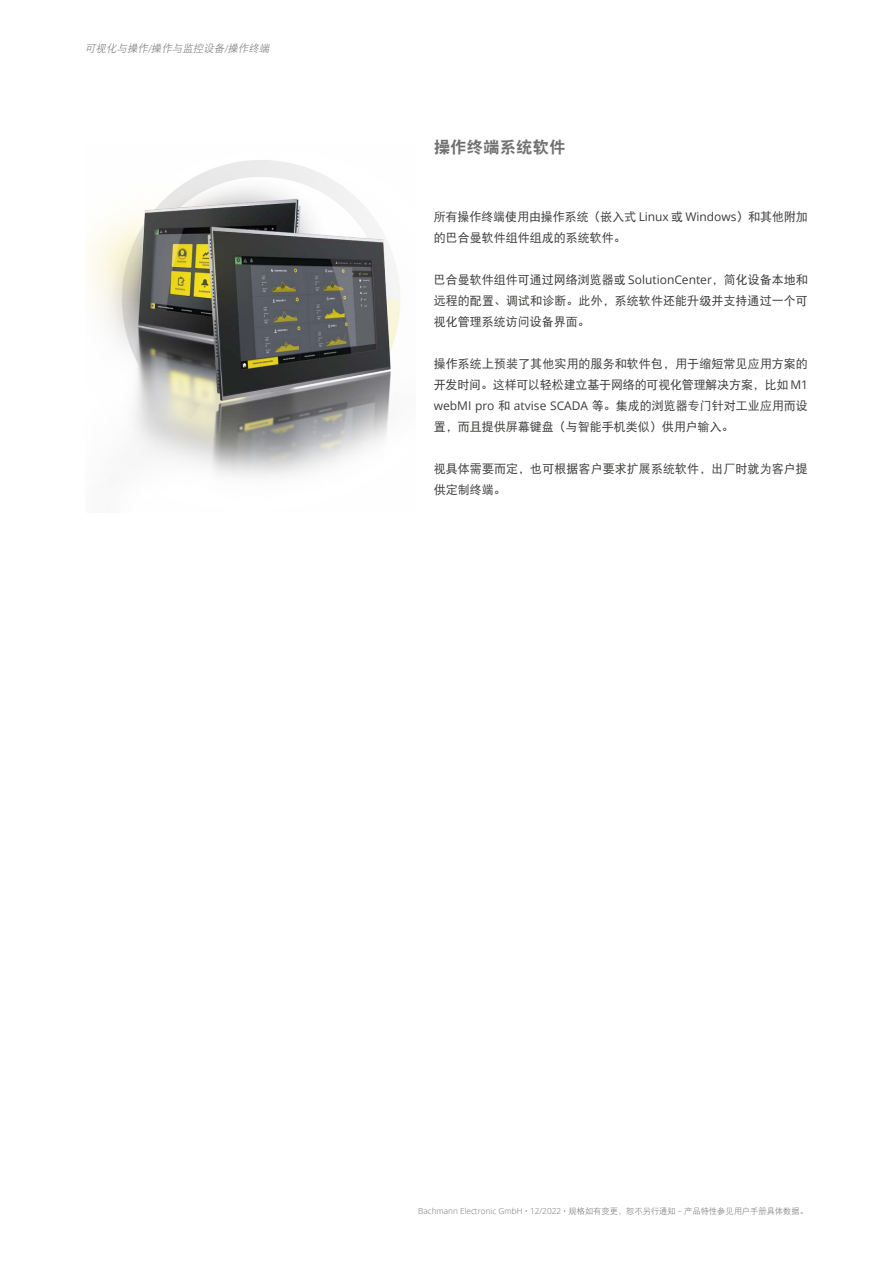
<style>
.page{position:relative;width:893px;height:1263px;background:#fff}
.page>*{position:absolute;margin:0;border:0;box-sizing:border-box;transform-origin:0 0}
.t1{font:16.5px "DFP Hei W9";color:#706f6f}
.t2{font:12px/21px "DFP Hei W5";color:#3c3c3b}
.t3{font:12px "Open Sans";color:#3c3c3b}
.t4{font:italic 10.5px "DFP Hei W3";color:#706f6f}
.t5{font:300 8.25px "Open Sans";color:#706f6f}
.s1{font-family:"Open Sans"}
.s2{font-family:"DFP Hei W5"}
.s3{font-family:"DFP Hei W3";font-weight:400}
</style>
<div class="page">
<img style="left:86px;top:160px;width:315px;height:317px">
<p class="t4" style="left:85px;top:43px;width:188px">可视化与操作/操作与监控设备/操作终端</p>
<h1 class="t1" style="left:434px;top:138px;width:133px">操作终端系统软件</h1>
<p class="t2" style="left:434px;top:206px;width:376px">所有操作终端使用由操作系统（嵌入式 <span class="s1">Linux</span> 或 <span class="s1">Windows</span>）和其他附加的巴合曼软件组件组成的系统软件。</p>
<p class="t2" style="left:434px;top:269px;width:376px;text-align:justify">巴合曼软件组件可通过网络浏览器或 <span class="s1">SolutionCenter</span>，简化设备本地和远程的配置、调试和诊断。此外，系统软件还能升级并支持通过一个可视化管理系统访问设备界面。</p>
<p class="t2" style="left:434px;top:353px;width:376px">操作系统上预装了其他实用的服务和软件包，用于缩短常见应用方案的开发时间。这样可以轻松建立基于网络的可视化管理解决方案，比如 <span class="s1">M1</span></p>
<p class="t3" style="left:434px;top:397px;width:376px">webMI pro <span class="s2">和</span> atvise SCADA <span class="s2">等。集成的浏览器专门针对工业应用而设</span></p>
<p class="t2" style="left:434px;top:416px;width:301px">置，而且提供屏幕键盘（与智能手机类似）供用户输入。</p>
<p class="t2" style="left:434px;top:458px;width:376px">视具体需要而定，也可根据客户要求扩展系统软件，出厂时就为客户提供定制终端。</p>
<p class="t5" style="left:418px;top:1205px;width:391px">Bachmann Electronic GmbH • 12/2022 • <span class="s3">规格如有变更，恕不另行通知</span> – <span class="s3">产品特性参见用户手册具体数据。</span></p>
</div>
